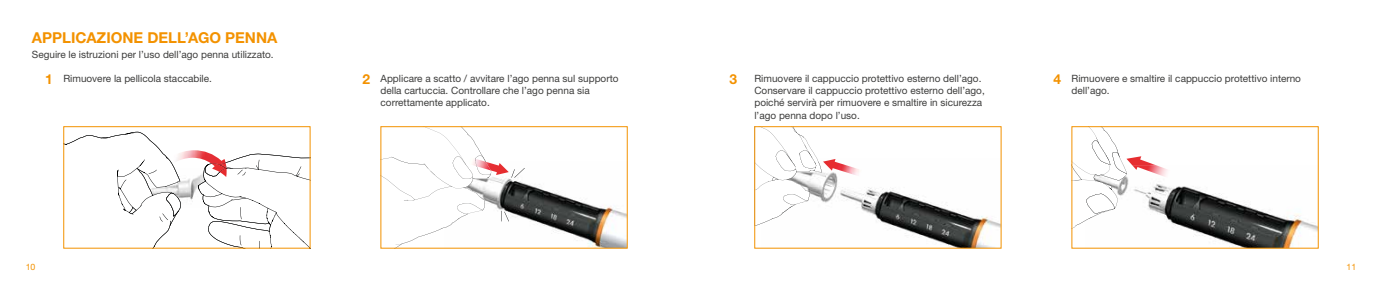
<style>
.page{position:relative;width:1382px;height:284px;background:#fff}
.page>*{position:absolute;margin:0;border:0;box-sizing:border-box;transform-origin:0 0}
.t1{font:700 15px "Helvetica Neue LTCYR";color:#f39200}
.t2{font:700 13.75px "Helvetica Neue LTCYR";color:#f39200}
.t3{font:10px/12.2px "Helvetica Neue LTW1 G";color:#3c3c3b}
.t4{font:8.75px "Helvetica Neue LTW1 G";color:#f39200}
.s1{font-family:"Helvetica Neue LTCYR";font-weight:700;font-size:13.75px;color:#f39200}
</style>
<div class="page">
<img style="left:491px;top:177px;width:135px;height:69px">
<svg style="left:514px;top:168px;width:11px;height:9px"></svg>
<svg style="left:504px;top:211px;width:5px;height:10px"></svg>
<img style="left:491px;top:163px;width:18px;height:12px">
<svg style="left:383px;top:128px;width:108px;height:118px"></svg>
<img style="left:475px;top:158px;width:16px;height:12px">
<div style="left:381px;top:126px;width:247px;height:122px;border:1px solid #f39200"></div>
<svg style="left:65px;top:132px;width:243px;height:30px"></svg>
<img style="left:174px;top:150px;width:52px;height:12px">
<svg style="left:117px;top:162px;width:191px;height:84px"></svg>
<img style="left:211px;top:162px;width:16px;height:10px">
<div style="left:63px;top:126px;width:247px;height:122px;border:1px solid #f39200"></div>
<img style="left:1126px;top:171px;width:190px;height:75px">
<svg style="left:1073px;top:128px;width:53px;height:100px"></svg>
<img style="left:1126px;top:156px;width:29px;height:9px">
<img style="left:1132px;top:165px;width:40px;height:13px">
<div style="left:1071px;top:126px;width:247px;height:122px;border:1px solid #f39200"></div>
<img style="left:822px;top:172px;width:177px;height:74px">
<svg style="left:756px;top:128px;width:66px;height:98px"></svg>
<img style="left:823px;top:159px;width:39px;height:17px">
<div style="left:754px;top:126px;width:247px;height:122px;border:1px solid #f39200"></div>
<h1 class="t1" style="left:32px;top:28px;width:247px">APPLICAZIONE DELL’AGO PENNA</h1>
<p class="t3" style="left:32px;top:48px;width:243px">Seguire le istruzioni per l’uso dell’ago penna utilizzato.</p>
<p class="t3" style="left:45px;top:72px;width:168px"><span class="s1">1</span> Rimuovere la pellicola staccabile.</p>
<p class="t3" style="left:381px;top:72px;width:239px;text-indent:-18px"><span class="s1">2</span> Applicare a scatto / avvitare l’ago penna sul supporto della cartuccia. Controllare che l’ago penna sia correttamente applicato.</p>
<h2 class="t2" style="left:730px;top:71px;width:9px">3</h2>
<p class="t3" style="left:754px;top:72px;width:232px">Rimuovere il cappuccio protettivo esterno dell’ago.<br>Conservare il cappuccio protettivo esterno dell’ago, poiché servirà per rimuovere e smaltire in sicurezza l’ago penna dopo l’uso.</p>
<p class="t3" style="left:1071px;top:72px;width:231px;text-indent:-18px"><span class="s1">4</span> Rimuovere e smaltire il cappuccio protettivo interno dell’ago.</p>
<p class="t4" style="left:26px;top:261px;width:11px">10</p>
<p class="t4" style="left:1346px;top:261px;width:11px">11</p>
</div>
